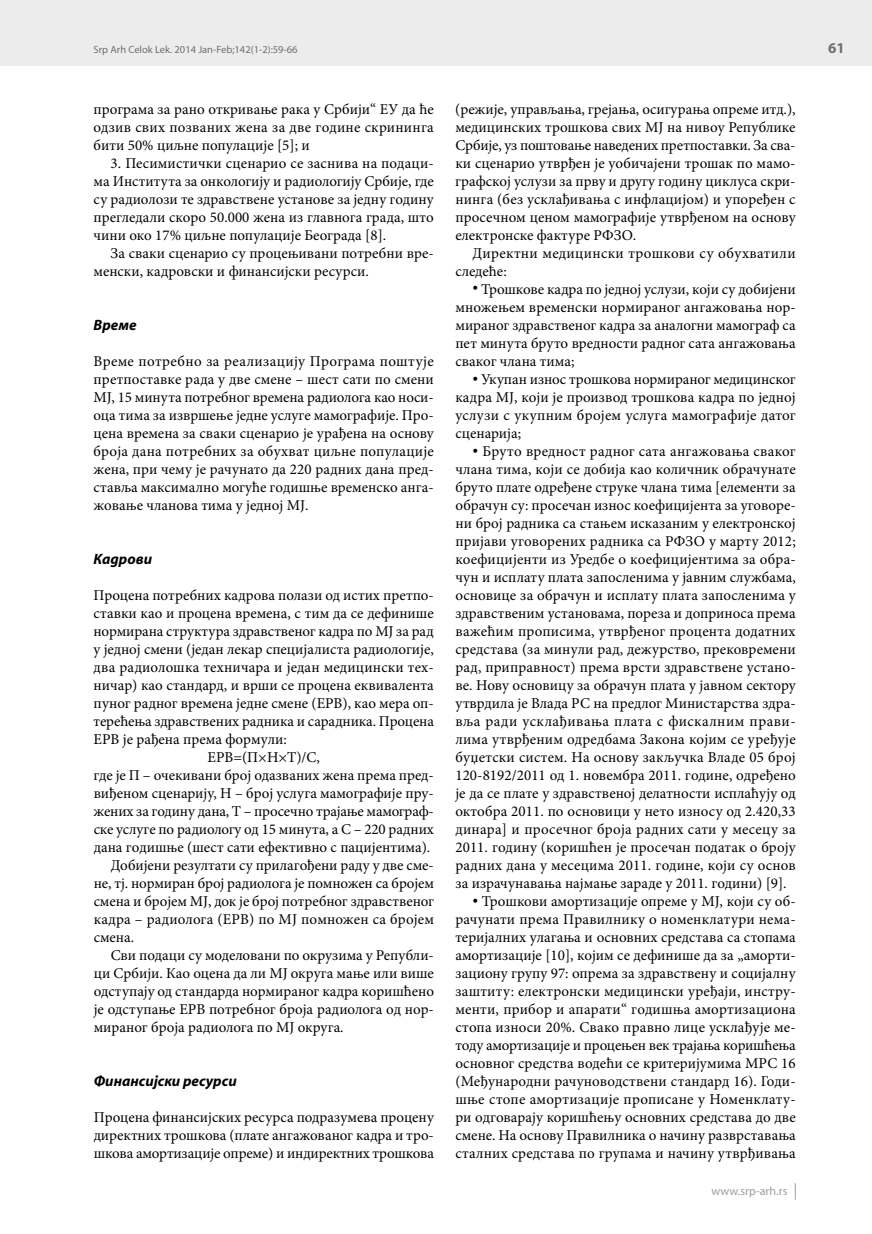
<style>
.page{position:relative;width:872px;height:1234px;background:#fff}
.page>*{position:absolute;margin:0;border:0;box-sizing:border-box;transform-origin:0 0}
.t1{font:15px/18px "Minion Pro";color:#000;text-align:justify}
.t2{font:15px/18px "Minion Pro";letter-spacing:.02em;color:#000}
.t3{font:italic 700 15px "Myriad Pro";color:#000}
.t4{font:700 15px "Myriad Pro";color:#6f6f6e}
.t5{font:12px "Myriad Pro";letter-spacing:.005em;color:#9c9d9d}
.t6{font:10.5px "Myriad Pro";color:#6f6f6e}
</style>
<div class="page">
<div style="left:0;top:0;width:872px;height:66px;background:#ececed"></div>
<svg style="left:795px;top:1183px;width:1px;height:16px"></svg>
<p class="t6" style="left:94px;top:44px;width:206px">Srp Arh Celok Lek. 2014 Jan-Feb;142(1-2):59-66</p>
<p class="t4" style="left:828px;top:40px;width:18px">61</p>
<p class="t1" style="left:94px;top:100px;width:342px">програма за рано откривање рака у Србији“ ЕУ да ће одзив свих позваних жена за две године скрининга бити 50% циљне популације [5]; и</p>
<p class="t1" style="left:94px;top:154px;width:342px;text-indent:17px">3. Песимистички сценарио се заснива на подаци&shy;ма Института за онкологију и радиологију Србије, где су радиолози те здравствене установе за једну годину прегледали скоро 50.000 жена из главнога града, што чини око 17% циљне популације Београда [8].</p>
<p class="t1" style="left:94px;top:244px;width:342px;text-indent:17px">За сваки сценарио су процењивани потребни вре&shy;менски, кадровски и финансијски ресурси.</p>
<p class="t3" style="left:94px;top:316px;width:45px">Време</p>
<p class="t1" style="left:94px;top:352px;width:342px">Време потребно за реализацију Програма поштује претпоставке рада у две смене – шест сати по смени МЈ, 15 минута потребног времена радиолога као носи&shy;оца тима за извршење једне услуге мамографије. Про&shy;цена времена за сваки сценарио је урађена на основу броја дана потребних за обухват циљне популације жена, при чему је рачунато да 220 радних дана пред&shy;ставља максимално могуће годишње временско анга&shy;жовање чланова тима у једној МЈ.</p>
<p class="t3" style="left:94px;top:550px;width:60px">Кадрови</p>
<p class="t1" style="left:94px;top:586px;width:342px">Процена потребних кадрова полази од истих претпо-</p>
<p class="t1" style="left:93px;top:604px;width:342px">ставки као и процена времена, с тим да се дефинише</p>
<p class="t1" style="left:93px;top:622px;width:342px">нормирана структура здравственог кадра по МЈ за рад</p>
<p class="t1" style="left:93px;top:640px;width:342px">у једној смени (један лекар специјалиста радиологије,</p>
<p class="t1" style="left:94px;top:658px;width:342px">два радиолошка техничара и један медицински тех-</p>
<p class="t1" style="left:94px;top:676px;width:342px">ничар) као стандард, и врши се процена еквивалента</p>
<p class="t1" style="left:94px;top:694px;width:342px">пуног радног времена једне смене (ЕРВ), као мера оп-</p>
<p class="t1" style="left:94px;top:712px;width:342px">терећења здравствених радника и сарадника. Процена</p>
<p class="t1" style="left:94px;top:730px;width:195px">ЕРВ је рађена према формули:</p>
<p class="t1" style="left:207px;top:748px;width:114px">ЕРВ=(П×Н×Т)/С,</p>
<p class="t1" style="left:94px;top:766px;width:342px">где је П – очекивани број одазваних жена према пред-</p>
<p class="t1" style="left:94px;top:784px;width:342px">виђеном сценарију, Н – број услуга мамографије пру-</p>
<p class="t1" style="left:94px;top:802px;width:342px">жених за годину дана, Т – просечно трајање мамограф-</p>
<p class="t1" style="left:94px;top:820px;width:342px">ске услуге по радиологу од 15 минута, а С – 220 радних</p>
<p class="t1" style="left:94px;top:838px;width:338px">дана годишње (шест сати ефективно с пацијентима).</p>
<p class="t1" style="left:111px;top:856px;width:325px">Добијени резултати су прилагођени раду у две сме-</p>
<p class="t1" style="left:94px;top:874px;width:342px">не, тј. нормиран број радиолога је помножен са бројем</p>
<p class="t1" style="left:94px;top:892px;width:342px">смена и бројем МЈ, док је број потребног здравственог</p>
<p class="t1" style="left:94px;top:910px;width:342px">кадра – радиолога (ЕРВ) по МЈ помножен са бројем</p>
<p class="t1" style="left:94px;top:928px;width:42px">смена.</p>
<p class="t1" style="left:111px;top:946px;width:325px">Сви подаци су моделовани по окрузима у Републи-</p>
<p class="t1" style="left:94px;top:964px;width:342px">ци Србији. Као оцена да ли МЈ округа мање или више</p>
<p class="t1" style="left:94px;top:982px;width:342px">одступају од стандарда нормираног кадра коришћено</p>
<p class="t1" style="left:94px;top:1000px;width:342px">је одступање ЕРВ потребног броја радиолога од нор-</p>
<p class="t1" style="left:94px;top:1018px;width:251px">мираног броја радиолога по МЈ округа.</p>
<p class="t3" style="left:94px;top:1072px;width:145px">Финансијски ресурси</p>
<p class="t1" style="left:94px;top:1108px;width:342px">Процена финансијских ресурса подразумева процену директних трошкова (плате ангажованог кадра и тро&shy;шкова амортизације опреме) и индиректних трошкова</p>
<p class="t1" style="left:455px;top:100px;width:342px">(режије, управљања, грејања, осигурања опреме итд.), медицинских трошкова свих МЈ на нивоу Републике Србије, уз поштовање наведених претпоставки. За сва&shy;ки сценарио утврђен је уобичајени трошак по мамо&shy;графској услузи за прву и другу годину циклуса скри&shy;нинга (без усклађивања с инфлацијом) и упоређен с просечном ценом мамографије утврђеном на основу електронске фактуре РФЗО.</p>
<p class="t2" style="left:455px;top:244px;width:342px;text-indent:17px">Директни медицински трошкови су обухватили следеће:</p>
<p class="t1" style="left:455px;top:280px;width:342px;text-indent:17px">• Трошкове кадра по једној услузи, који су добијени множењем временски нормираног ангажовања нор&shy;мираног здравственог кадра за аналогни мамограф са пет минута бруто вредности радног сата ангажовања сваког члана тима;</p>
<p class="t1" style="left:455px;top:370px;width:342px;text-indent:17px">• Укупан износ трошкова нормираног медицинског кадра МЈ, који је производ трошкова кадра по једној услузи с укупним бројем услуга мамографије датог сценарија;</p>
<p class="t1" style="left:455px;top:442px;width:342px;text-indent:17px">• Бруто вредност радног сата ангажовања сваког члана тима, који се добија као количник обрачунате бруто плате одређене струке члана тима [елементи за обрачун су: просечан износ коефицијента за уговоре&shy;ни број радника са стањем исказаним у електронској пријави уговорених радника са РФЗО у марту 2012; коефицијенти из Уредбе о коефицијентима за обра&shy;чун и исплату плата запосленима у јавним службама, основице за обрачун и исплату плата запосленима у здравственим установама, пореза и доприноса према важећим прописима, утврђеног процента додатних средстава (за минули рад, дежурство, прековремени рад, приправност) према врсти здравствене устано&shy;ве. Нову основицу за обрачун плата у јавном сектору утврдила је Влада РС на предлог Министарства здра&shy;вља ради усклађивања плата с фискалним прави&shy;лима утврђеним одредбама Закона којим се уређује буџетски систем. На основу закључка Владе 05 број 120-8192/2011 од 1. новембра 2011. године, одређено је да се плате у здравственој делатности исплаћују од октобра 2011. по основици у нето износу од 2.420,33 динара] и просечног броја радних сати у месецу за 2011. годину (коришћен је просечан податак о броју радних дана у месецима 2011. године, који су основ за израчунавања најмање зараде у 2011. години) [9].</p>
<p class="t1" style="left:455px;top:892px;width:342px;text-indent:17px">• Трошкови амортизације опреме у МЈ, који су об&shy;рачунати према Правилнику о номенклатури нема&shy;теријалних улагања и основних средстава са стопама амортизације [10], којим се дефинише да за „аморти&shy;зациону групу 97: опрема за здравствену и социјалну заштиту: електронски медицински уређаји, инстру&shy;менти, прибор и апарати“ годишња амортизациона стопа износи 20%. Свако правно лице усклађује ме&shy;тоду амортизације и процењен век трајања коришћења основног средства водећи се критеријумима МРС 16 (Међународни рачуноводствени стандард 16). Годи&shy;шње стопе амортизације прописане у Номенклату&shy;ри одговарају коришћењу основних средстава до две смене. На основу Правилника о начину разврставања сталних средстава по групама и начину утврђивања</p>
<p class="t5" style="left:711px;top:1184px;width:77px">www.srp-arh.rs</p>
</div>
